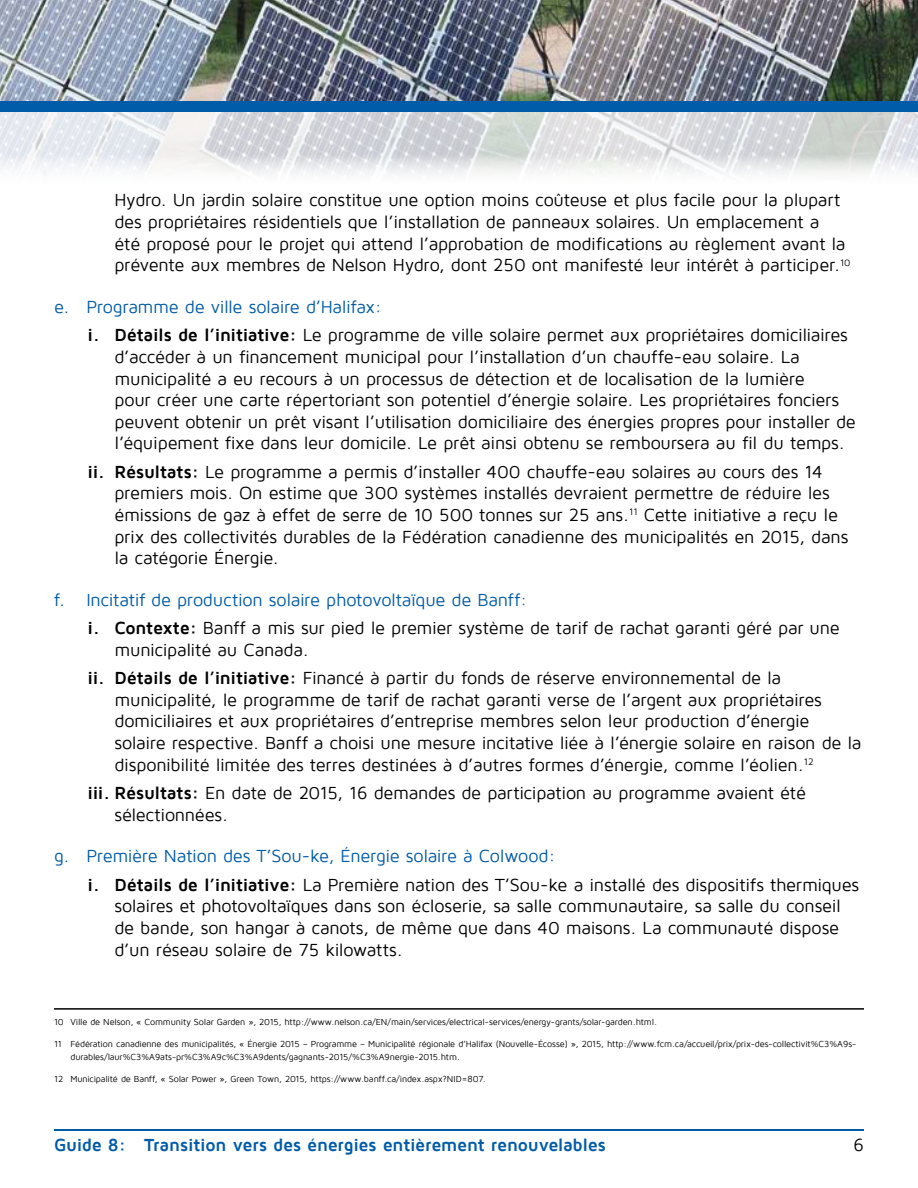
<style>
.page{position:relative;width:918px;height:1188px;background:#fff}
.page>*{position:absolute;margin:0;border:0;box-sizing:border-box;transform-origin:0 0}
.t1{font:18px/21.6px "Maven Pro";letter-spacing:-.015em;color:#000}
.t2{font:700 18px "Maven Pro";letter-spacing:-.015em;color:#005ba8}
.t3{font:9px/13.5px "Maven Pro";letter-spacing:-.015em;color:#000}
.s1{color:#005ba8}
.s2{font-weight:700}
</style>
<div class="page">
<img style="left:0;top:0;width:918px;height:175px">
<hr style="left:54px;top:1130px;width:810px;height:1px;background:#005ba8">
<div style="left:0;top:101px;width:918px;height:11px;background:#005ba8"></div>
<hr style="left:54px;top:1008px;width:810px;height:2px;background:#000">
<p class="t1" style="left:114px;top:190px;width:738px">Hydro. Un jardin solaire constitue une option moins coûteuse et plus facile pour la plupart des propriétaires résidentiels que l’installation de panneaux solaires. Un emplacement a<br>été proposé pour le projet qui attend l’approbation de modifications au règlement avant la prévente aux membres de Nelson Hydro, dont 250 ont manifesté leur intérêt à participer.<sup>10</sup></p>
<p class="t1" style="left:87px;top:293px;width:762px;line-height:28.3px;text-indent:-33px"><span class="s1">e. Programme de ville solaire d’Halifax:<br></span><span class="s2">i. Détails de l’initiative:</span> Le programme de ville solaire permet aux propriétaires domiciliaires</p>
<p class="t1" style="left:114px;top:346px;width:743px">d’accéder à un financement municipal pour l’installation d’un chauffe-eau solaire. La municipalité a eu recours à un processus de détection et de localisation de la lumière<br>pour créer une carte répertoriant son potentiel d’énergie solaire. Les propriétaires fonciers peuvent obtenir un prêt visant l’utilisation domiciliaire des énergies propres pour installer de l’équipement fixe dans leur domicile. Le prêt ainsi obtenu se remboursera au fil du temps.</p>
<p class="t1" style="left:114px;top:461px;width:735px;text-indent:-27px"><span class="s2">ii. Résultats:</span> Le programme a permis d’installer 400 chauffe-eau solaires au cours des 14 premiers mois. On estime que 300 systèmes installés devraient permettre de réduire les émissions de gaz à effet de serre de 10 500 tonnes sur 25 ans.<sup>11</sup> Cette initiative a reçu le prix des collectivités durables de la Fédération canadienne des municipalités en 2015, dans la catégorie Énergie.</p>
<p class="t1" style="left:87px;top:586px;width:754px;line-height:28.3px;text-indent:-33px"><span class="s1">f. Incitatif de production solaire photovoltaïque de Banff:<br></span><span class="s2">i. Contexte:</span> Banff a mis sur pied le premier système de tarif de rachat garanti géré par une</p>
<p class="t1" style="left:87px;top:636px;width:695px;line-height:28.3px;text-indent:27px">municipalité au Canada.<br><span class="s2">ii. Détails de l’initiative:</span> Financé à partir du fonds de réserve environnemental de la</p>
<p class="t1" style="left:114px;top:689px;width:749px">municipalité, le programme de tarif de rachat garanti verse de l’argent aux propriétaires domiciliaires et aux propriétaires d’entreprise membres selon leur production d’énergie solaire respective. Banff a choisi une mesure incitative liée à l’énergie solaire en raison de la disponibilité limitée des terres destinées à d’autres formes d’énergie, comme l’éolien.<sup>12</sup></p>
<p class="t1" style="left:114px;top:782px;width:693px;text-indent:-27px"><span class="s2">iii. Résultats:</span> En date de 2015, 16 demandes de participation au programme avaient été sélectionnées.</p>
<p class="t1" style="left:87px;top:842px;width:773px;line-height:28.3px;text-indent:-33px"><span class="s1">g. Première Nation des T’Sou-ke, Énergie solaire à Colwood:<br></span><span class="s2">i. Détails de l’initiative:</span> La Première nation des T’Sou-ke a installé des dispositifs thermiques</p>
<p class="t1" style="left:114px;top:896px;width:728px;text-align:justify">solaires et photovoltaïques dans son écloserie, sa salle communautaire, sa salle du conseil de bande, son hangar à canots, de même que dans 40 maisons. La communauté dispose d’un réseau solaire de 75 kilowatts.</p>
<p class="t3" style="left:54px;top:1015px;width:605px">10 Ville de Nelson, « Community Solar Garden », 2015, http://www.nelson.ca/EN/main/services/electrical-services/energy-grants/solar-garden.html.</p>
<p class="t3" style="left:71px;top:1037px;width:787px;text-indent:-17px">11 Fédération canadienne des municipalités, « Énergie 2015 – Programme – Municipalité régionale d’Halifax (Nouvelle-Écosse) », 2015, http://www.fcm.ca/accueil/prix/prix-des-collectivit%C3%A9s&shy;durables/laur%C3%A9ats-pr%C3%A9c%C3%A9dents/gagnants-2015/%C3%A9nergie-2015.htm.</p>
<p class="t3" style="left:54px;top:1072px;width:433px">12 Municipalité de Banff, « Solar Power », Green Town, 2015, https://www.banff.ca/index.aspx?NID=807.</p>
<p class="t2" style="left:54px;top:1136px;width:553px">Guide 8: Transition vers des énergies entièrement renouvelables</p>
<p class="t1" style="left:854px;top:1135px;width:12px">6</p>
</div>
